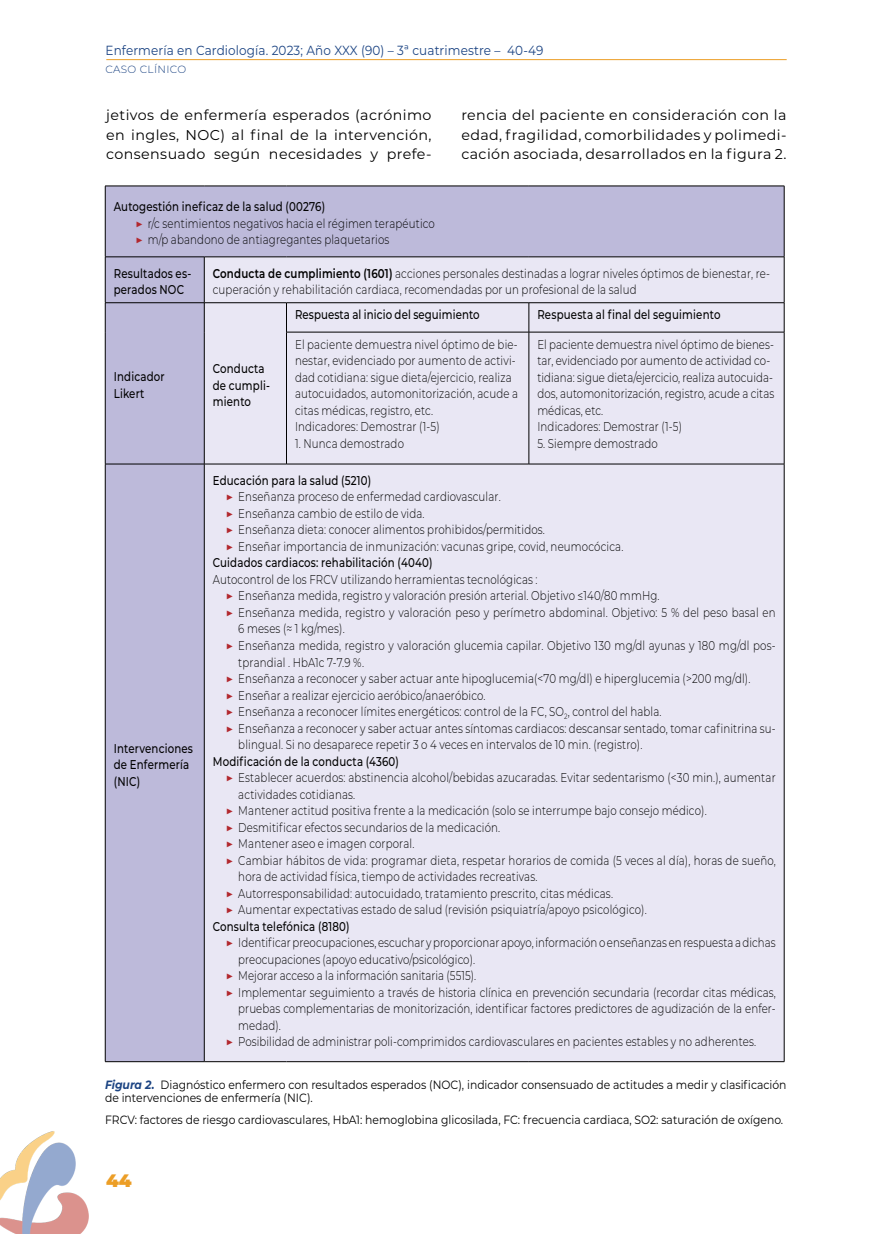
<style>
.page{position:relative;width:893px;height:1234px;background:#fff}
.page>*{position:absolute;margin:0;border:0;box-sizing:border-box;transform-origin:0 0}
.t1{font:900 18px "Montserrat";color:#ec9e26}
.t2{font:14.25px/19.5px "Montserrat";letter-spacing:.03em;color:#000;text-align:justify}
.t3{font:13.2px "Montserrat";letter-spacing:.01em;color:#1c4483;scale:.91 1}
.t4{font:300 12.75px/16.5px "Montserrat";letter-spacing:.015em;color:#000;scale:.8 1}
.t5{font:500 12.75px/16.5px "Montserrat";letter-spacing:.02em;color:#000;scale:.8 1}
.t6{font:12px/13.5px "Montserrat";color:#000;scale:.9 1}
.t7{font:300 10.5px "Montserrat";letter-spacing:.03em;color:#1c4483}
.s1{font-weight:500}
.s2{font-weight:400;font-size:13.5px;color:#b2272d}
.s3{font-weight:600}
.s4{font-weight:700;font-style:italic;color:#1c4483}
</style>
<div class="page">
<hr style="left:106px;top:59px;width:681px;height:1px;background:#ec9e26">
<img style="left:0;top:1131px;width:89px;height:102px">
<div style="left:106px;top:187px;width:678px;height:874px;background:#bdbada"></div>
<div style="left:205px;top:257px;width:579px;height:804px;background:#e9e7f4"></div>
<hr style="left:105px;top:186px;width:99px;height:1px;background:#000">
<hr style="left:105px;top:186px;width:1px;height:70px;background:#000">
<hr style="left:204px;top:186px;width:82px;height:1px;background:#000">
<hr style="left:286px;top:186px;width:243px;height:1px;background:#000">
<hr style="left:529px;top:186px;width:255px;height:1px;background:#000">
<hr style="left:784px;top:186px;width:1px;height:70px;background:#000">
<hr style="left:105px;top:256px;width:99px;height:1px;background:#000">
<hr style="left:105px;top:257px;width:1px;height:45px;background:#000">
<hr style="left:204px;top:256px;width:82px;height:1px;background:#000">
<hr style="left:204px;top:257px;width:1px;height:45px;background:#000">
<hr style="left:286px;top:256px;width:243px;height:1px;background:#000">
<hr style="left:529px;top:256px;width:255px;height:1px;background:#000">
<hr style="left:784px;top:257px;width:1px;height:45px;background:#000">
<hr style="left:105px;top:302px;width:99px;height:1px;background:#000">
<svg style="left:105px;top:303px;width:1px;height:29px"></svg>
<hr style="left:204px;top:302px;width:82px;height:1px;background:#000">
<svg style="left:204px;top:303px;width:1px;height:29px"></svg>
<hr style="left:105px;top:332px;width:1px;height:131px;background:#000">
<hr style="left:204px;top:332px;width:1px;height:131px;background:#000">
<hr style="left:286px;top:302px;width:243px;height:1px;background:#000">
<svg style="left:286px;top:303px;width:1px;height:29px"></svg>
<hr style="left:529px;top:302px;width:255px;height:1px;background:#000">
<svg style="left:529px;top:303px;width:1px;height:29px"></svg>
<svg style="left:784px;top:303px;width:1px;height:29px"></svg>
<hr style="left:286px;top:332px;width:243px;height:1px;background:#000">
<hr style="left:286px;top:332px;width:1px;height:131px;background:#000">
<hr style="left:529px;top:332px;width:255px;height:1px;background:#000">
<hr style="left:529px;top:332px;width:1px;height:131px;background:#000">
<hr style="left:784px;top:332px;width:1px;height:131px;background:#000">
<hr style="left:105px;top:463px;width:99px;height:1px;background:#000">
<hr style="left:105px;top:464px;width:1px;height:597px;background:#000">
<hr style="left:204px;top:463px;width:82px;height:1px;background:#000">
<hr style="left:204px;top:464px;width:1px;height:597px;background:#000">
<hr style="left:286px;top:463px;width:243px;height:1px;background:#000">
<hr style="left:529px;top:463px;width:255px;height:1px;background:#000">
<hr style="left:784px;top:464px;width:1px;height:597px;background:#000">
<hr style="left:105px;top:1061px;width:99px;height:1px;background:#000">
<hr style="left:204px;top:1061px;width:82px;height:1px;background:#000">
<hr style="left:286px;top:1061px;width:243px;height:1px;background:#000">
<hr style="left:529px;top:1061px;width:255px;height:1px;background:#000">
<p class="t3" style="left:106px;top:41px;width:483px">Enfermería en Cardiología. 2023; Año XXX (90) – 3ª cuatrimestre – 40-49</p>
<p class="t7" style="left:106px;top:63px;width:82px">CASO CLÍNICO</p>
<p class="t2" style="left:106px;top:105px;width:327px">jetivos de enfermería esperados (acrónimo en ingles, NOC) al final de la intervención, consensuado según necesidades y prefe-</p>
<p class="t2" style="left:461px;top:105px;width:327px">rencia del paciente en consideración con la edad, fragilidad, comorbilidades y polimedi&shy;cación asociada, desarrollados en la figura 2.</p>
<p class="t4" style="left:135px;top:198px;width:376px;text-indent:-21px"><span class="s1">Autogestión ineficaz de la salud (00276)<br></span><span class="s2">▶</span> r/c sentimientos negativos hacia el régimen terapéutico <span class="s2">▶</span> m/p abandono de antiagregantes plaquetarios</p>
<p class="t5" style="left:114px;top:264px;width:98px">Resultados es&shy;perados NOC</p>
<p class="t4" style="left:213px;top:264px;width:698px"><span class="s3">Conducta de cumplimiento (1601)</span> acciones personales destinadas a lograr niveles óptimos de bienestar, re&shy;cuperación y rehabilitación cardiaca, recomendadas por un profesional de la salud</p>
<p class="t5" style="left:114px;top:368px;width:65px">Indicador<br>Likert</p>
<p class="t5" style="left:213px;top:359px;width:73px">Conducta de cumpli&shy;miento</p>
<p class="t5" style="left:295px;top:306px;width:232px">Respuesta al inicio del seguimiento</p>
<p class="t5" style="left:537px;top:306px;width:230px">Respuesta al final del seguimiento</p>
<p class="t4" style="left:295px;top:335px;width:280px">El paciente demuestra nivel óptimo de bie&shy;nestar, evidenciado por aumento de activi&shy;dad cotidiana: sigue dieta/ejercicio, realiza autocuidados, automonitorización, acude a citas médicas, registro, etc.<br>Indicadores: Demostrar (1-5)</p>
<p class="t4" style="left:295px;top:434px;width:138px">1. Nunca demostrado</p>
<p class="t4" style="left:537px;top:335px;width:298px">El paciente demuestra nivel óptimo de bienes&shy;tar, evidenciado por aumento de actividad co&shy;tidiana: sigue dieta/ejercicio, realiza autocuida&shy;dos, automonitorización, registro, acude a citas médicas, etc.<br>Indicadores: Demostrar (1-5)</p>
<p class="t4" style="left:537px;top:434px;width:152px">5. Siempre demostrado</p>
<p class="t5" style="left:213px;top:471px;width:200px">Educación para la salud (5210)</p>
<p class="t4" style="left:226px;top:488px;width:345px"><span class="s2">▶</span> Enseñanza proceso de enfermedad cardiovascular.</p>
<p class="t4" style="left:226px;top:504px;width:250px"><span class="s2">▶</span> Enseñanza cambio de estilo de vida.</p>
<p class="t4" style="left:226px;top:521px;width:401px"><span class="s2">▶</span> Enseñanza dieta: conocer alimentos prohibidos/permitidos.</p>
<p class="t4" style="left:226px;top:537px;width:499px"><span class="s2">▶</span> Enseñar importancia de inmunización: vacunas gripe, covid, neumocócica.</p>
<p class="t5" style="left:213px;top:554px;width:276px">Cuidados cardiacos: rehabilitación (4040)</p>
<p class="t4" style="left:213px;top:570px;width:408px">Autocontrol de los FRCV utilizando herramientas tecnológicas :</p>
<p class="t4" style="left:226px;top:587px;width:544px"><span class="s2">▶</span> Enseñanza medida, registro y valoración presión arterial. Objetivo ≤140/80 mmHg.</p>
<p class="t4" style="left:226px;top:603px;width:689px"><span class="s2">▶</span> Enseñanza medida, registro y valoración peso y perímetro abdominal. Objetivo: 5 % del peso basal en</p>
<p class="t4" style="left:238px;top:620px;width:135px">6 meses (≈ 1 kg/mes).</p>
<p class="t4" style="left:226px;top:636px;width:689px"><span class="s2">▶</span> Enseñanza medida, registro y valoración glucemia capilar. Objetivo 130 mg/dl ayunas y 180 mg/dl pos-</p>
<p class="t4" style="left:238px;top:653px;width:159px">tprandial . HbA1c 7-7.9 %.</p>
<p class="t4" style="left:226px;top:669px;width:658px"><span class="s2">▶</span> Enseñanza a reconocer y saber actuar ante hipoglucemia(&lt;70 mg/dl) e hiperglucemia (&gt;200 mg/dl).</p>
<p class="t4" style="left:226px;top:686px;width:326px"><span class="s2">▶</span> Enseñar a realizar ejercicio aeróbico/anaeróbico.</p>
<p class="t4" style="left:226px;top:702px;width:546px"><span class="s2">▶</span> Enseñanza a reconocer límites energéticos: control de la FC, SO<sub>2</sub>, control del habla.</p>
<p class="t4" style="left:226px;top:719px;width:689px"><span class="s2">▶</span> Enseñanza a reconocer y saber actuar antes síntomas cardiacos: descansar sentado, tomar cafinitrina su-</p>
<p class="t4" style="left:238px;top:735px;width:507px">blingual. Si no desaparece repetir 3 o 4 veces en intervalos de 10 min. (registro).</p>
<p class="t5" style="left:213px;top:752px;width:234px">Modificación de la conducta (4360)</p>
<p class="t4" style="left:226px;top:768px;width:689px"><span class="s2">▶</span> Establecer acuerdos: abstinencia alcohol/bebidas azucaradas. Evitar sedentarismo (&lt;30 min.), aumentar</p>
<p class="t4" style="left:238px;top:785px;width:148px">actividades cotidianas.</p>
<p class="t4" style="left:226px;top:801px;width:603px"><span class="s2">▶</span> Mantener actitud positiva frente a la medicación (solo se interrumpe bajo consejo médico).</p>
<p class="t4" style="left:226px;top:818px;width:345px"><span class="s2">▶</span> Desmitificar efectos secundarios de la medicación.</p>
<p class="t4" style="left:226px;top:834px;width:238px"><span class="s2">▶</span> Mantener aseo e imagen corporal.</p>
<p class="t4" style="left:226px;top:851px;width:689px"><span class="s2">▶</span> Cambiar hábitos de vida: programar dieta, respetar horarios de comida (5 veces al día), horas de sueño,</p>
<p class="t4" style="left:238px;top:867px;width:376px">hora de actividad física, tiempo de actividades recreativas.</p>
<p class="t4" style="left:226px;top:884px;width:486px"><span class="s2">▶</span> Autorresponsabilidad: autocuidado, tratamiento prescrito, citas médicas.</p>
<p class="t4" style="left:226px;top:900px;width:528px"><span class="s2">▶</span> Aumentar expectativas estado de salud (revisión psiquiatría/apoyo psicológico).</p>
<p class="t5" style="left:213px;top:917px;width:173px">Consulta telefónica (8180)</p>
<p class="t4" style="left:226px;top:933px;width:689px"><span class="s2">▶</span> Identificar preocupaciones, escuchar y proporcionar apoyo, información o enseñanzas en respuesta a dichas</p>
<p class="t4" style="left:238px;top:950px;width:297px">preocupaciones (apoyo educativo/psicológico).</p>
<p class="t4" style="left:226px;top:966px;width:315px"><span class="s2">▶</span> Mejorar acceso a la información sanitaria (5515).</p>
<p class="t4" style="left:226px;top:983px;width:689px"><span class="s2">▶</span> Implementar seguimiento a través de historia clínica en prevención secundaria (recordar citas médicas,</p>
<p class="t4" style="left:238px;top:999px;width:673px">pruebas complementarias de monitorización, identificar factores predictores de agudización de la enfer-</p>
<p class="t4" style="left:238px;top:1016px;width:55px">medad).</p>
<p class="t4" style="left:226px;top:1032px;width:665px"><span class="s2">▶</span> Posibilidad de administrar poli-comprimidos cardiovasculares en pacientes estables y no adherentes.</p>
<p class="t6" style="left:105px;top:1077px;width:759px"><span class="s4">Figura 2.</span> Diagnóstico enfermero con resultados esperados (NOC), indicador consensuado de actitudes a medir y clasificación de intervenciones de enfermería (NIC).</p>
<p class="t6" style="left:105px;top:1112px;width:755px">FRCV: factores de riesgo cardiovasculares, HbA1: hemoglobina glicosilada, FC: frecuencia cardiaca, SO2: saturación de oxígeno.</p>
<p class="t5" style="left:114px;top:739px;width:101px">Intervenciones de Enfermería (NIC)</p>
<h1 class="t1" style="left:106px;top:1166px;width:27px">44</h1>
</div>
